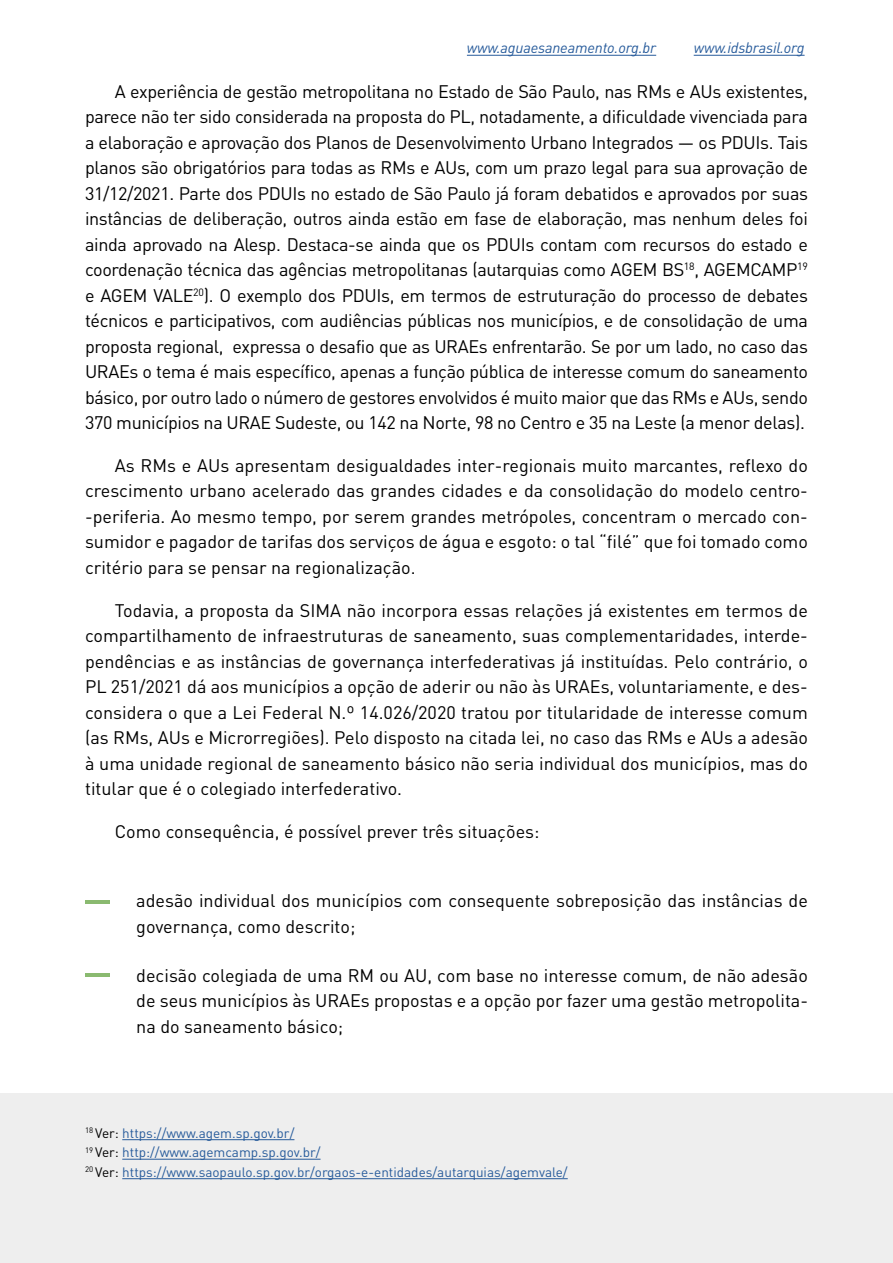
<style>
.page{position:relative;width:893px;height:1263px;background:#fff}
.page>*{position:absolute;margin:0;border:0;box-sizing:border-box;transform-origin:0 0}
.t1{font:18px/25.5px "DIN";color:#000;text-align:justify}
.t2{font:italic 15px "DIN Pro";letter-spacing:-.01em;color:#275b9b}
.t3{font:13.5px/19.5px "DIN";color:#275b9b}
.s1{color:#000}
</style>
<div class="page">
<hr style="left:467px;top:55px;width:189px;height:1px;background:#275b9b">
<hr style="left:694px;top:55px;width:111px;height:1px;background:#275b9b">
<div style="left:0;top:1093px;width:893px;height:170px;background:#eee"></div>
<hr style="left:122px;top:1139px;width:172px;height:1px;background:#275b9b">
<hr style="left:122px;top:1159px;width:199px;height:1px;background:#275b9b">
<hr style="left:122px;top:1178px;width:446px;height:1px;background:#275b9b">
<hr style="left:85px;top:900px;width:24px;height:3px;background:#8aba70">
<hr style="left:85px;top:973px;width:24px;height:3px;background:#8aba70">
<p class="t2" style="left:467px;top:36px;width:191px">www.aguaesaneamento.org.br</p>
<p class="t2" style="left:694px;top:36px;width:112px">www.idsbrasil.org</p>
<p class="t1" style="left:85px;top:78px;width:724px;text-indent:30px">A experiência de gestão metropolitana no Estado de São Paulo, nas RMs e AUs existentes, parece não ter sido considerada na proposta do PL, notadamente, a dificuldade vivenciada para a elaboração e aprovação dos Planos de Desenvolvimento Urbano Integrados — os PDUIs. Tais planos são obrigatórios para todas as RMs e AUs, com um prazo legal para sua aprovação de 31/12/2021. Parte dos PDUIs no estado de São Paulo já foram debatidos e aprovados por suas instâncias de deliberação, outros ainda estão em fase de elaboração, mas nenhum deles foi ainda aprovado na Alesp. Destaca-se ainda que os PDUIs contam com recursos do estado e coordenação técnica das agências metropolitanas (autarquias como AGEM BS<sup>18</sup>, AGEMCAMP<sup>19 </sup>e AGEM VALE<sup>20</sup>). O exemplo dos PDUIs, em termos de estruturação do processo de debates técnicos e participativos, com audiências públicas nos municípios, e de consolidação de uma proposta regional, expressa o desafio que as URAEs enfrentarão. Se por um lado, no caso das URAEs o tema é mais específico, apenas a função pública de interesse comum do saneamento básico, por outro lado o número de gestores envolvidos é muito maior que das RMs e AUs, sendo 370 municípios na URAE Sudeste, ou 142 na Norte, 98 no Centro e 35 na Leste (a menor delas).</p>
<p class="t1" style="left:85px;top:452px;width:724px;text-indent:30px">As RMs e AUs apresentam desigualdades inter-regionais muito marcantes, reflexo do crescimento urbano acelerado das grandes cidades e da consolidação do modelo centro--periferia. Ao mesmo tempo, por serem grandes metrópoles, concentram o mercado con&shy;sumidor e pagador de tarifas dos serviços de água e esgoto: o tal “filé” que foi tomado como critério para se pensar na regionalização.</p>
<p class="t1" style="left:85px;top:597px;width:724px;text-indent:30px">Todavia, a proposta da SIMA não incorpora essas relações já existentes em termos de compartilhamento de infraestruturas de saneamento, suas complementaridades, interde&shy;pendências e as instâncias de governança interfederativas já instituídas. Pelo contrário, o PL 251/2021 dá aos municípios a opção de aderir ou não às URAEs, voluntariamente, e des&shy;considera o que a Lei Federal N.º 14.026/2020 tratou por titularidade de interesse comum (as RMs, AUs e Microrregiões). Pelo disposto na citada lei, no caso das RMs e AUs a adesão à uma unidade regional de saneamento básico não seria individual dos municípios, mas do titular que é o colegiado interfederativo.</p>
<p class="t1" style="left:115px;top:818px;width:426px">Como consequência, é possível prever três situações:</p>
<p class="t1" style="left:136px;top:888px;width:673px">adesão individual dos municípios com consequente sobreposição das instâncias de governança, como descrito;</p>
<p class="t1" style="left:136px;top:962px;width:673px">decisão colegiada de uma RM ou AU, com base no interesse comum, de não adesão de seus municípios às URAEs propostas e a opção por fazer uma gestão metropolita&shy;na do saneamento básico;</p>
<p class="t3" style="left:85px;top:1123px;width:484px"><sup>18</sup> <span class="s1">Ver:</span> https://www.agem.sp.gov.br/<br><sup>19</sup> <span class="s1">Ver:</span> http://www.agemcamp.sp.gov.br/<br><sup>20</sup> <span class="s1">Ver:</span> https://www.saopaulo.sp.gov.br/orgaos-e-entidades/autarquias/agemvale/</p>
</div>
